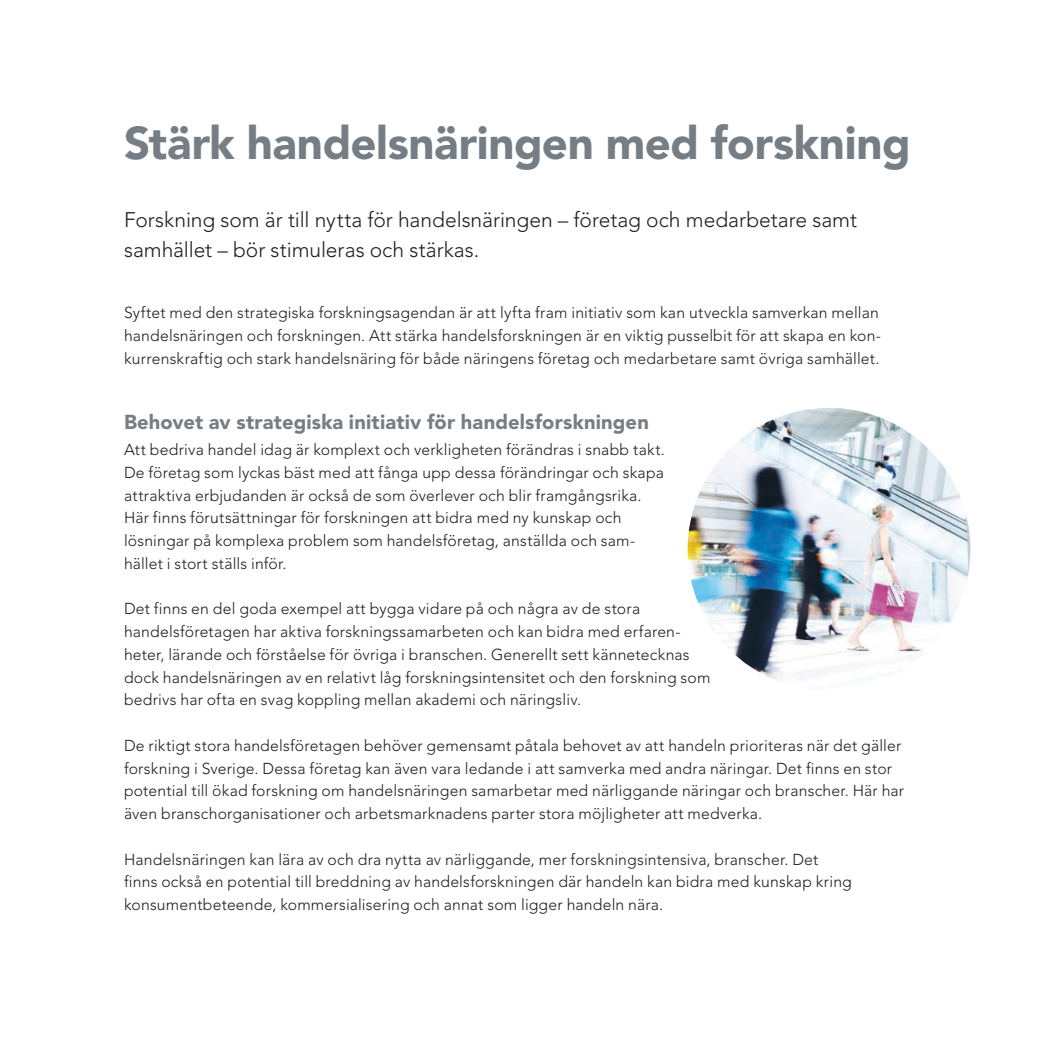
<style>
.page{position:relative;width:1042px;height:1042px;background:#fff}
.page>*{position:absolute;margin:0;border:0;box-sizing:border-box;transform-origin:0 0}
.t1{font:900 45.5px "Avenir LT Std";letter-spacing:-.01em;color:#767e85}
.t2{font:300 21px/29.8px "Avenir LT Std";color:#1f1f1e}
.t3{font:900 20.12px "Avenir LT Std";letter-spacing:.005em;color:#767e85}
.t4{font:300 15.75px/22.8px "Avenir LT Std";letter-spacing:.01em;color:#1f1f1e}
</style>
<div class="page">
<img style="left:687px;top:408px;width:283px;height:283px;border-radius:141px">
<h1 class="t1" style="left:124px;top:116px;width:788px">Stärk handelsnäringen med forskning</h1>
<h2 class="t2" style="left:124px;top:205px;width:734px">Forskning som är till nytta för handelsnäringen – företag och medarbetare samt samhället – bör stimuleras och stärkas.</h2>
<p class="t4" style="left:124px;top:302px;width:758px">Syftet med den strategiska forskningsagendan är att lyfta fram initiativ som kan utveckla samverkan mellan handelsnäringen och forskningen. Att stärka handelsforskningen är en viktig pusselbit för att skapa en kon&shy;kurrenskraftig och stark handelsnäring för både näringens företag och medarbetare samt övriga samhället.</p>
<p class="t3" style="left:124px;top:409px;width:526px">Behovet av strategiska initiativ för handelsforskningen</p>
<p class="t4" style="left:124px;top:438px;width:542px">Att bedriva handel idag är komplext och verkligheten förändras i snabb takt.<br>De företag som lyckas bäst med att fånga upp dessa förändringar och skapa attraktiva erbjudanden är också de som överlever och blir framgångsrika.<br>Här finns förutsättningar för forskningen att bidra med ny kunskap och lösningar på komplexa problem som handelsföretag, anställda och sam&shy;hället i stort ställs inför.</p>
<p class="t4" style="left:124px;top:597px;width:588px">Det finns en del goda exempel att bygga vidare på och några av de stora handelsföretagen har aktiva forskningssamarbeten och kan bidra med erfaren&shy;heter, lärande och förståelse för övriga i branschen. Generellt sett kännetecknas dock handelsnäringen av en relativt låg forskningsintensitet och den forskning som bedrivs har ofta en svag koppling mellan akademi och näringsliv.</p>
<p class="t4" style="left:124px;top:734px;width:781px">De riktigt stora handelsföretagen behöver gemensamt påtala behovet av att handeln prioriteras när det gäller forskning i Sverige. Dessa företag kan även vara ledande i att samverka med andra näringar. Det finns en stor potential till ökad forskning om handelsnäringen samarbetar med närliggande näringar och branscher. Här har även branschorganisationer och arbetsmarknadens parter stora möjligheter att medverka.</p>
<p class="t4" style="left:124px;top:848px;width:729px">Handelsnäringen kan lära av och dra nytta av närliggande, mer forskningsintensiva, branscher. Det finns också en potential till breddning av handelsforskningen där handeln kan bidra med kunskap kring konsumentbeteende, kommersialisering och annat som ligger handeln nära.</p>
</div>
